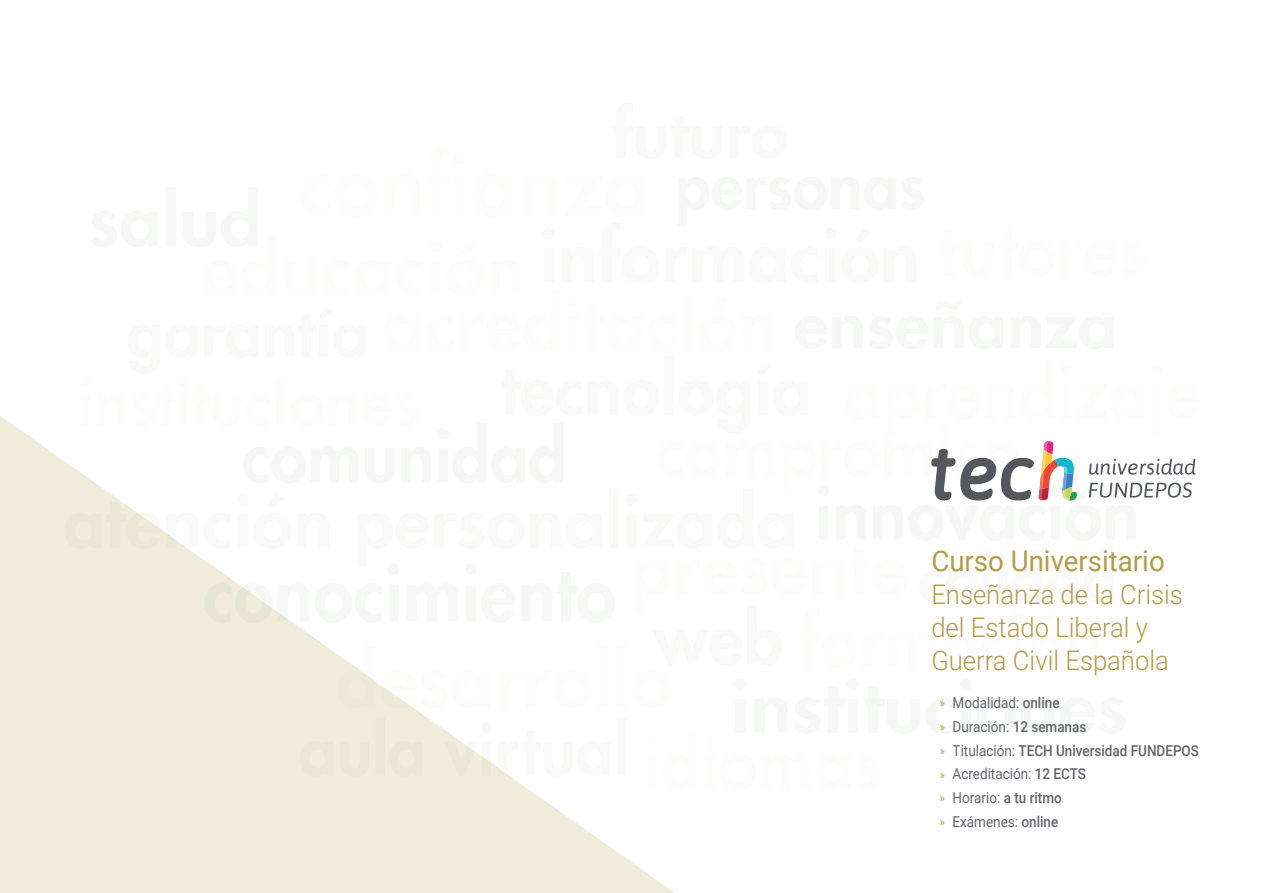
<style>
.page{position:relative;width:1263px;height:893px;background:#fff}
.page>*{position:absolute;margin:0;border:0;box-sizing:border-box;transform-origin:0 0}
.t1{font:28.5px "Roboto";color:#b49c4b}
.t2{font:300 27px/33px "Roboto";color:#b49c4b;scale:.95 1}
.t3{font:15px/23.7px "Roboto";color:#61646a;scale:.9 1}
.s1{font-size:12px;color:#b49c4b}
.s2{font-weight:500}
</style>
<div class="page">
<svg style="left:0;top:416px;width:675px;height:477px;background:#f1ecde"></svg>
<svg style="left:64px;top:416px;width:1132px;height:374px"></svg>
<h1 class="t1" style="left:931px;top:541px;width:235px">Curso Universitario</h1>
<h2 class="t2" style="left:931px;top:577px;width:266px">Enseñanza de la Crisis del Estado Liberal y<br>Guerra Civil Española</h2>
<p class="t3" style="left:940px;top:690px;width:290px"><span class="s1">»</span> Modalidad: <span class="s2">online<br></span><span class="s1">»</span> Duración: <span class="s2">12 semanas<br></span><span class="s1">»</span> Titulación: <span class="s2">TECH Universidad FUNDEPOS </span><span class="s1">»</span> Acreditación: <span class="s2">12 ECTS<br></span><span class="s1">»</span> Horario: <span class="s2">a tu ritmo<br></span><span class="s1">»</span> Exámenes: <span class="s2">online</span></p>
</div>
